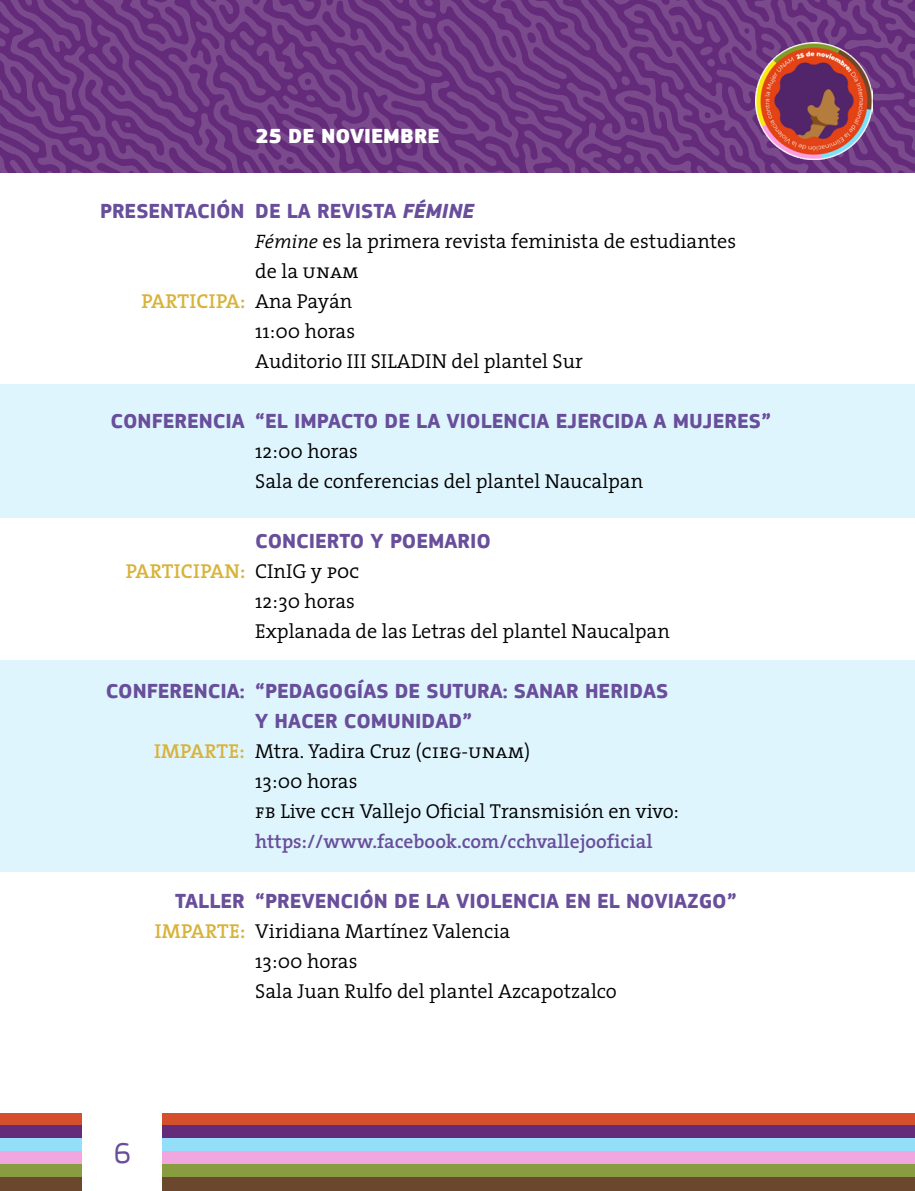
<style>
.page{position:relative;width:915px;height:1191px;background:#fff}
.page>*{position:absolute;margin:0;border:0;box-sizing:border-box;transform-origin:0 0}
.t1{font:30px "PF Square Sans Pro";color:#684e9b}
.t2{font:700 21px/30px "PF Square Sans Pro";color:#684e9b}
.t3{font:900 21px "PF Square Sans Pro";color:#fff}
.t4{font:300 20.25px/30px "The Serif";color:#000}
.t5{font:600 20.25px "The Serif";letter-spacing:.015em;color:#d8b33b}
.t6{font:600 19.5px "The Serif";color:#684e9b}
.s1{font-style:italic}
.s2{font-style:italic;font-size:19.5px}
.s3{font-family:"The Serif Semi Light Caps";font-weight:400}
.s4{font-weight:300;color:#000}
.s5{font-weight:600;color:#d8b33b}
</style>
<div class="page">
<div style="left:0;top:1113px;width:914px;height:13px;background:#d44f2b"></div>
<div style="left:0;top:1126px;width:914px;height:13px;background:#632b7a"></div>
<div style="left:0;top:1139px;width:914px;height:13px;background:#94defa"></div>
<div style="left:0;top:1152px;width:914px;height:13px;background:#f2a6e0"></div>
<div style="left:0;top:1165px;width:914px;height:13px;background:#8a9c40"></div>
<div style="left:0;top:1178px;width:914px;height:13px;background:#6b472e"></div>
<div style="left:82px;top:1111px;width:80px;height:80px;background:#fff"></div>
<div style="left:0;top:384px;width:914px;height:134px;background:#dff5fd"></div>
<div style="left:0;top:661px;width:914px;height:211px;background:#dff5fd"></div>
<svg style="left:0;top:0;width:914px;height:172px;background:#6d3983"></svg>
<img style="left:755px;top:43px;width:117px;height:116px">
<p class="t3" style="left:256px;top:122px;width:185px">25 DE NOVIEMBRE</p>
<p class="t2" style="left:100px;top:196px;width:375px">PRESENTACIÓN DE LA REVISTA <span class="s1">FÉMINE</span></p>
<p class="t4" style="left:255px;top:225px;width:482px"><span class="s2">Fémine</span> es la primera revista feminista de estudiantes</p>
<p class="t4" style="left:255px;top:255px;width:105px">de la <span class="s3">unam</span></p>
<p class="t5" style="left:141px;top:284px;width:212px">PARTICIPA: <span class="s4">Ana Payán</span></p>
<p class="t4" style="left:255px;top:315px;width:102px">11:00 horas</p>
<p class="t4" style="left:255px;top:345px;width:329px">Auditorio III SILADIN del plantel Sur</p>
<p class="t2" style="left:111px;top:406px;width:661px">CONFERENCIA “EL IMPACTO DE LA VIOLENCIA EJERCIDA A MUJERES”</p>
<p class="t4" style="left:255px;top:435px;width:389px">12:00 horas<br>Sala de conferencias del plantel Naucalpan</p>
<p class="t2" style="left:255px;top:526px;width:237px">CONCIERTO Y POEMARIO</p>
<p class="t4" style="left:255px;top:555px;width:416px;text-indent:-129px"><span class="s5">PARTICIPAN:</span> CInIG y <span class="s3">poc<br></span>12:30 horas<br>Explanada de las Letras del plantel Naucalpan</p>
<p class="t2" style="left:255px;top:676px;width:414px;text-indent:-149px">CONFERENCIA: “PEDAGOGÍAS DE SUTURA: SANAR HERIDAS<br>Y HACER COMUNIDAD”</p>
<p class="t4" style="left:255px;top:735px;width:425px;text-indent:-101px"><span class="s5">IMPARTE:</span> Mtra. Yadira Cruz (<span class="s3">cieg-unam</span>)<br>13:00 horas<br><span class="s3">fb</span> Live <span class="s3">cch</span> Vallejo Oficial Transmisión en vivo:</p>
<p class="t6" style="left:255px;top:825px;width:398px">https://www.facebook.com/cchvallejooficial</p>
<p class="t2" style="left:175px;top:886px;width:562px">TALLER “PREVENCIÓN DE LA VIOLENCIA EN EL NOVIAZGO”</p>
<p class="t4" style="left:255px;top:915px;width:363px;text-indent:-100px"><span class="s5">IMPARTE:</span> Viridiana Martínez Valencia<br>13:00 horas<br>Sala Juan Rulfo del plantel Azcapotzalco</p>
<h1 class="t1" style="left:114px;top:1136px;width:18px">6</h1>
</div>
